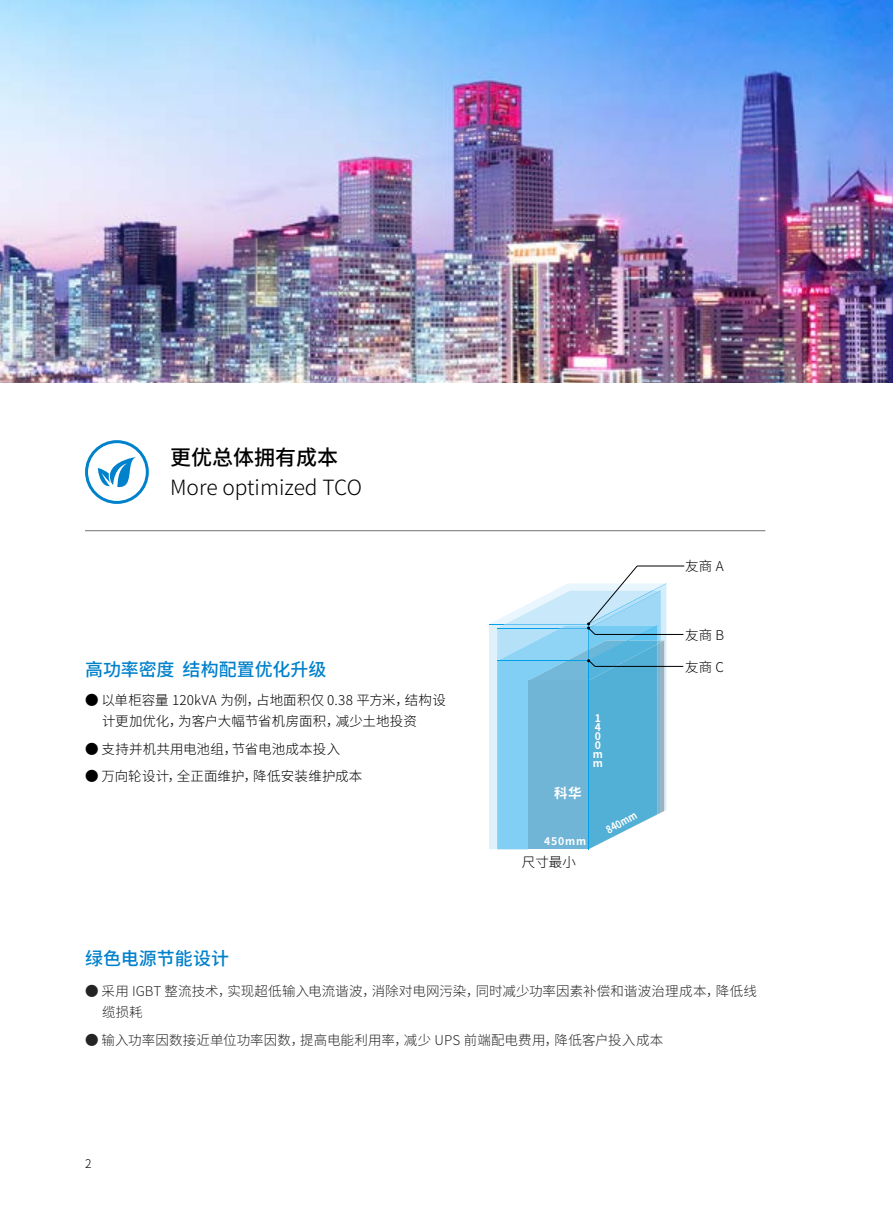
<style>
.page{position:relative;width:893px;height:1212px;background:#fff}
.page>*{position:absolute;margin:0;border:0;box-sizing:border-box;transform-origin:0 0}
.t1{font:300 21px "Source Han Sans CN";color:#000}
.t2{font:500 21px "Source Han Sans CN";color:#000}
.t3{font:500 18px "Source Han Sans CN";color:#0081cc}
.t4{font:300 13.5px/21px "Source Han Sans CN";letter-spacing:.005em;color:#000}
.t5{font:700 13.5px "Source Han Sans CN";color:#fff}
.t6{font:300 12px "Source Han Sans CN";color:#000}
.t7{font:700 10.5px/9px "Source Han Sans CN";letter-spacing:.08em;color:#fff}
.t8{font:700 10.5px "Source Han Sans CN";letter-spacing:.08em;color:#fff;scale:.86 1}
</style>
<div class="page">
<img style="left:0;top:0;width:893px;height:383px">
<hr style="left:85px;top:530px;width:680px;height:1px;background:#727171">
<div style="left:85px;top:440px;width:64px;height:64px;border:3px solid #0081cc;border-radius:50%"></div>
<svg style="left:98px;top:457px;width:38px;height:30px"></svg>
<hr style="left:637px;top:566px;width:47px;height:1px;background:#000">
<hr style="left:595px;top:634px;width:88px;height:1px;background:#000">
<svg style="left:489px;top:566px;width:177px;height:283px;background:#8dcae5"></svg>
<hr style="left:595px;top:666px;width:88px;height:1px;background:#000">
<h1 class="t2" style="left:170px;top:446px;width:169px">更优总体拥有成本</h1>
<h1 class="t1" style="left:170px;top:475px;width:193px">More optimized TCO</h1>
<h2 class="t3" style="left:85px;top:659px;width:243px">高功率密度 结构配置优化升级</h2>
<p class="t4" style="left:102px;top:690px;width:345px;text-indent:-17px">● 以单柜容量 120kVA 为例，占地面积仅 0.38 平方米，结构设计更加优化，为客户大幅节省机房面积，减少土地投资</p>
<p class="t4" style="left:85px;top:739px;width:257px">● 支持并机共用电池组，节省电池成本投入</p>
<p class="t4" style="left:85px;top:766px;width:279px">● 万向轮设计，全正面维护，降低安装维护成本</p>
<h2 class="t3" style="left:85px;top:948px;width:146px">绿色电源节能设计</h2>
<p class="t5" style="left:554px;top:785px;width:29px">科华</p>
<p class="t7" style="left:544px;top:837px;width:44px">450mm</p>
<p class="t4" style="left:522px;top:852px;width:55px">尺寸最小</p>
<p class="t7" style="left:593px;top:714px;width:12px">1<br>4<br>0<br>0 m m</p>
<p class="t8" style="left:604px;top:825px;width:40px;rotate:-30deg">840mm</p>
<p class="t4" style="left:685px;top:556px;width:40px">友商 A</p>
<p class="t4" style="left:685px;top:624px;width:40px">友商 B</p>
<p class="t4" style="left:685px;top:657px;width:40px">友商 C</p>
<p class="t4" style="left:102px;top:981px;width:656px;text-indent:-17px">● 采用 IGBT 整流技术，实现超低输入电流谐波，消除对电网污染，同时减少功率因素补偿和谐波治理成本，降低线缆损耗</p>
<p class="t4" style="left:85px;top:1029px;width:580px">● 输入功率因数接近单位功率因数，提高电能利用率，减少 UPS 前端配电费用，降低客户投入成本</p>
<p class="t6" style="left:85px;top:1157px;width:8px">2</p>
</div>
